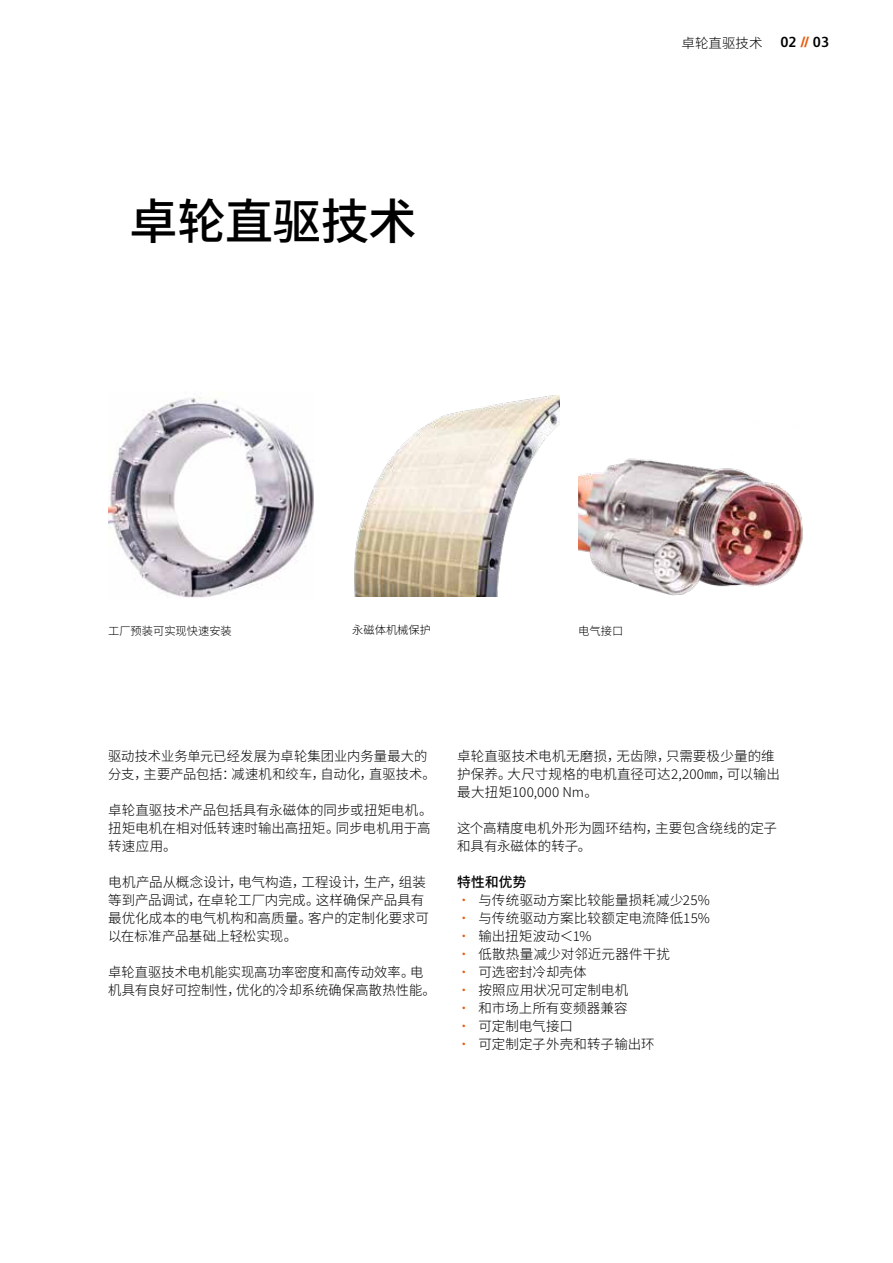
<style>
.page{position:relative;width:893px;height:1263px;background:#fff}
.page>*{position:absolute;margin:0;border:0;box-sizing:border-box;transform-origin:0 0}
.t1{font:100 48px "Noto Sans CJ Ksc";letter-spacing:-.01em;color:#000}
.t2{font:100 13.65px "Noto Sans CJ Ksc";letter-spacing:.02em;color:#000}
.t3{font:100 13.5px/18px "Noto Sans CJ Ksc";letter-spacing:.005em;color:#000}
.t4{font:100 11.25px "Noto Sans CJ Ksc";color:#000}
.s1{font-family:"FS Matthew";font-weight:500;font-size:15px}
.s2{font-family:"FS Matthew";font-weight:500;font-size:15px;color:#ea5a0c}
.s3{color:#ea5a0c}
</style>
<div class="page">
<img style="left:578px;top:458px;width:225px;height:138px">
<img style="left:354px;top:395px;width:205px;height:202px">
<img style="left:108px;top:397px;width:206px;height:201px">
<h1 class="t1" style="left:129px;top:194px;width:289px">卓轮直驱技术</h1>
<p class="t3" style="left:682px;top:34px;width:149px">卓轮直驱技术 <span class="s1">02</span> <span class="s2">//</span> <span class="s1">03</span></p>
<p class="t4" style="left:108px;top:624px;width:125px">工厂预装可实现快速安装</p>
<p class="t4" style="left:352px;top:624px;width:80px">永磁体机械保护</p>
<p class="t4" style="left:578px;top:624px;width:46px">电气接口</p>
<p class="t3" style="left:108px;top:747px;width:329px">驱动技术业务单元已经发展为卓轮集团业内务量最大的分支，主要产品包括：减速机和绞车，自动化，直驱技术。</p>
<p class="t3" style="left:108px;top:801px;width:326px">卓轮直驱技术产品包括具有永磁体的同步或扭矩电机。扭矩电机在相对低转速时输出高扭矩。同步电机用于高转速应用。</p>
<p class="t3" style="left:108px;top:873px;width:322px">电机产品从概念设计，电气构造，工程设计，生产，组装等到产品调试，在卓轮工厂内完成。这样确保产品具有最优化成本的电气机构和高质量。客户的定制化要求可以在标准产品基础上轻松实现。</p>
<p class="t3" style="left:108px;top:963px;width:329px">卓轮直驱技术电机能实现高功率密度和高传动效率。电机具有良好可控制性，优化的冷却系统确保高散热性能。</p>
<p class="t3" style="left:457px;top:747px;width:324px">卓轮直驱技术电机无磨损，无齿隙，只需要极少量的维护保养。大尺寸规格的电机直径可达2,200mm，可以输出最大扭矩100,000 Nm。</p>
<p class="t3" style="left:457px;top:819px;width:321px">这个高精度电机外形为圆环结构，主要包含绕线的定子和具有永磁体的转子。</p>
<p class="t2" style="left:457px;top:874px;width:71px">特性和优势</p>
<p class="t3" style="left:457px;top:891px;width:254px"><span class="s3">•</span> 与传统驱动方案比较能量损耗减少25%</p>
<p class="t3" style="left:457px;top:909px;width:254px"><span class="s3">•</span> 与传统驱动方案比较额定电流降低15%</p>
<p class="t3" style="left:457px;top:927px;width:136px"><span class="s3">•</span> 输出扭矩波动＜1%</p>
<p class="t3" style="left:457px;top:945px;width:214px"><span class="s3">•</span> 低散热量减少对邻近元器件干扰</p>
<p class="t3" style="left:457px;top:963px;width:131px"><span class="s3">•</span> 可选密封冷却壳体</p>
<p class="t3" style="left:457px;top:981px;width:173px"><span class="s3">•</span> 按照应用状况可定制电机</p>
<p class="t3" style="left:457px;top:999px;width:172px"><span class="s3">•</span> 和市场上所有变频器兼容</p>
<p class="t3" style="left:457px;top:1017px;width:117px"><span class="s3">•</span> 可定制电气接口</p>
<p class="t3" style="left:457px;top:1035px;width:199px"><span class="s3">•</span> 可定制定子外壳和转子输出环</p>
</div>
